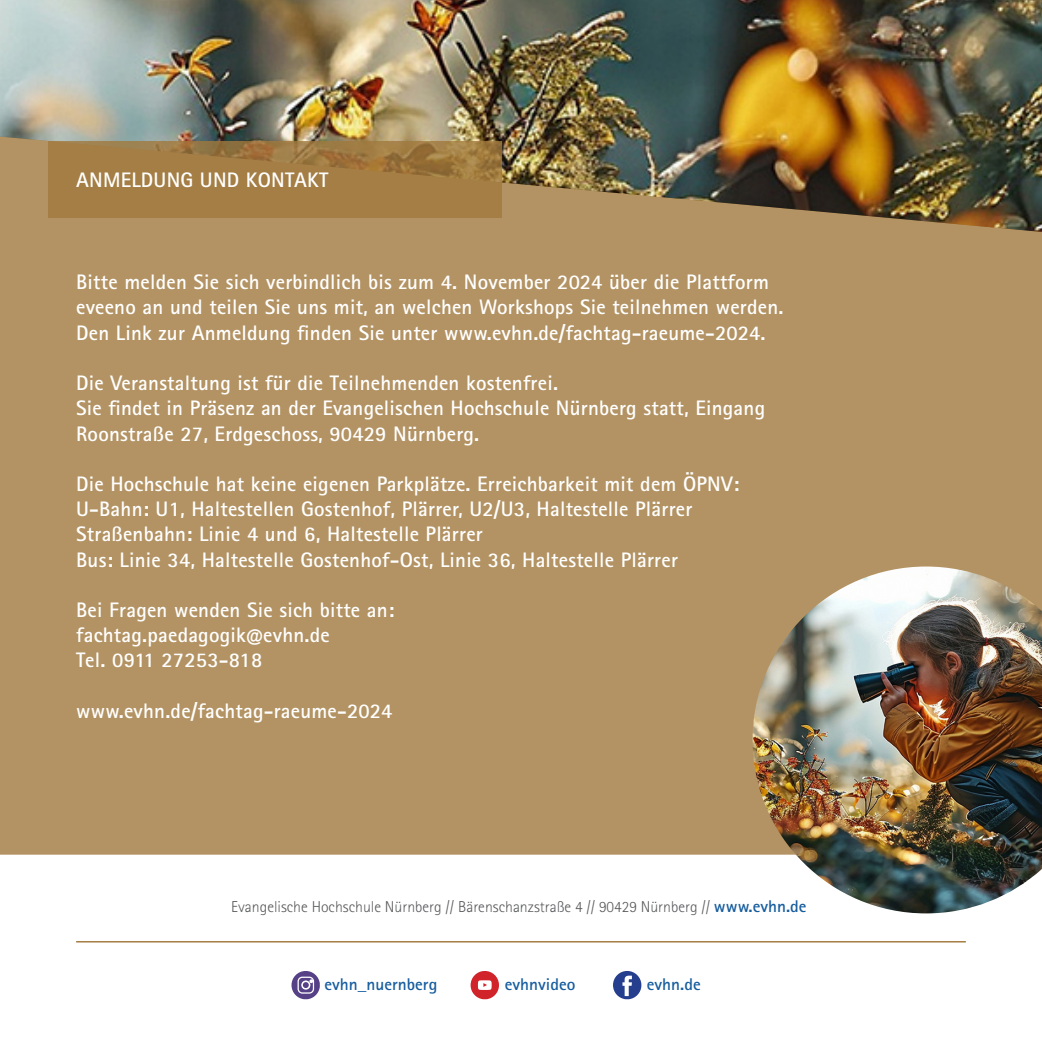
<style>
.page{position:relative;width:1042px;height:1042px;background:#fff}
.page>*{position:absolute;margin:0;border:0;box-sizing:border-box;transform-origin:0 0}
.t1{font:700 21px/25.2px "Rotis Sans Serif Std";letter-spacing:.01em;color:#fff}
.Fließtext{font:700 16.97px "Rotis Sans Serif Std";color:#175d9e}
.Fließtext-2{font:300 15.75px "Rotis Sans Serif Std";color:#57585a}
.s1{font-weight:700;font-size:16.97px;color:#175d9e}
</style>
<div class="page">
<div style="left:0;top:232px;width:1042px;height:622px;background:#b39363"></div>
<hr style="left:76px;top:941px;width:890px;height:1px;background:#a1793d">
<div style="left:613px;top:971px;width:28px;height:28px;background:#253f8e;border-radius:14px"></div>
<svg style="left:622px;top:975px;width:10px;height:21px"></svg>
<svg style="left:470px;top:971px;width:29px;height:28px"></svg>
<svg style="left:291px;top:971px;width:29px;height:28px"></svg>
<svg style="left:297px;top:976px;width:17px;height:17px"></svg>
<img style="left:0;top:0;width:1042px;height:232px">
<svg style="left:48px;top:141px;width:453px;height:76px;background:#a27c43"></svg>
<img style="left:752px;top:566px;width:290px;height:347px">
<p class="t1" style="left:76px;top:167px;width:254px">ANMELDUNG UND KONTAKT</p>
<p class="t1" style="left:76px;top:269px;width:709px">Bitte melden Sie sich verbindlich bis zum 4. November 2024 über die Plattform eveeno an und teilen Sie uns mit, an welchen Workshops Sie teilnehmen werden.<br>Den Link zur Anmeldung finden Sie unter www.evhn.de/fachtag-raeume-2024.</p>
<p class="t1" style="left:76px;top:370px;width:690px">Die Veranstaltung ist für die Teilnehmenden kostenfrei.<br>Sie findet in Präsenz an der Evangelischen Hochschule Nürnberg statt, Eingang<br>Roonstraße 27, Erdgeschoss, 90429 Nürnberg.</p>
<p class="t1" style="left:76px;top:471px;width:664px">Die Hochschule hat keine eigenen Parkplätze. Erreichbarkeit mit dem ÖPNV:<br>U-Bahn: U1, Haltestellen Gostenhof, Plärrer, U2/U3, Haltestelle Plärrer Straßenbahn: Linie 4 und 6, Haltestelle Plärrer<br>Bus: Linie 34, Haltestelle Gostenhof-Ost, Linie 36, Haltestelle Plärrer</p>
<p class="t1" style="left:76px;top:597px;width:319px">Bei Fragen wenden Sie sich bitte an: fachtag.paedagogik@evhn.de</p>
<p class="t1" style="left:76px;top:647px;width:188px">Tel. 0911 27253-818</p>
<p class="t1" style="left:76px;top:698px;width:318px">www.evhn.de/fachtag-raeume-2024</p>
<p class="Fließtext-2" style="left:231px;top:898px;width:577px">Evangelische Hochschule Nürnberg // Bärenschanzstraße 4 // 90429 Nürnberg // <span class="s1">www.evhn.de</span></p>
<p class="Fließtext" style="left:324px;top:973px;width:114px">evhn_nuernberg</p>
<p class="Fließtext" style="left:505px;top:973px;width:72px">evhnvideo</p>
<p class="Fließtext" style="left:647px;top:973px;width:55px">evhn.de</p>
</div>
